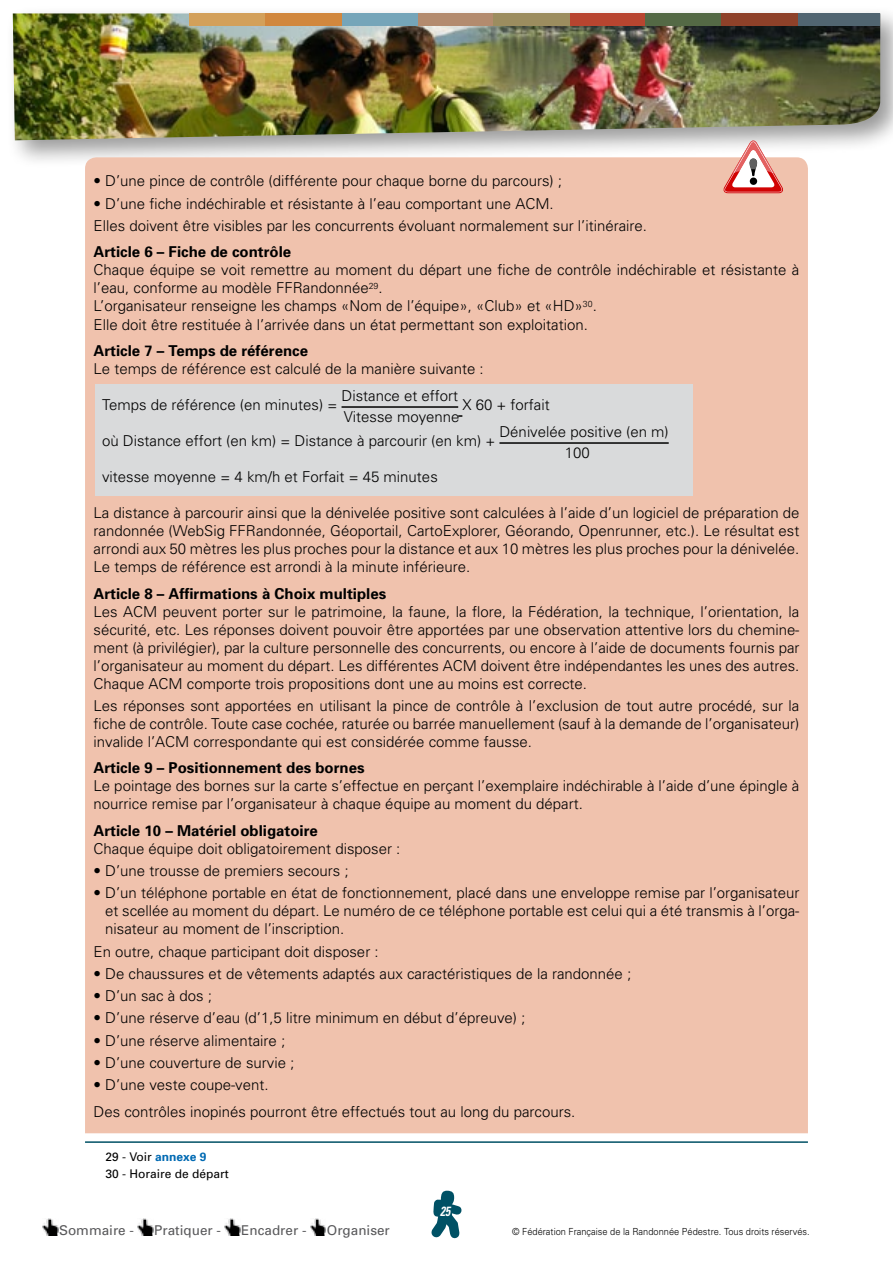
<style>
.page{position:relative;width:893px;height:1263px;background:#fff}
.page>*{position:absolute;margin:0;border:0;box-sizing:border-box;transform-origin:0 0}
.t1{font:300 15px/18px "Univers";color:#000;text-align:justify}
.t2{font:700 15px "Univers";color:#000}
.t3{font:13.5px "Univers";color:#58585a}
.t4{font:italic 700 condensed 13.35px "Univers";color:#fff;scale:.85 1}
.t5{font:12px "Univers";color:#000}
.t6{font:300 9.75px "Univers";color:#000;scale:.95 1}
.s1{font-weight:700;color:#006ab3}
</style>
<div class="page">
<div style="left:5px;top:5px;width:888px;height:163px;background:#000;opacity:.4"></div>
<img style="left:13px;top:13px;width:867px;height:127px">
<div style="left:85px;top:157px;width:723px;height:976px;background:#f0c2ad"></div>
<svg style="left:722px;top:140px;width:62px;height:53px"></svg>
<svg style="left:431px;top:1191px;width:31px;height:47px"></svg>
<img style="left:43px;top:1218px;width:15px;height:17px">
<img style="left:138px;top:1218px;width:15px;height:17px">
<img style="left:225px;top:1218px;width:15px;height:17px">
<img style="left:310px;top:1218px;width:16px;height:17px">
<div style="left:96px;top:384px;width:597px;height:111px;background:#d9dadb"></div>
<hr style="left:85px;top:1141px;width:723px;height:2px;background:#005165">
<div style="left:189px;top:13px;width:76px;height:13px;background:#d3a05a"></div>
<div style="left:417px;top:13px;width:76px;height:13px;background:#b38b6e"></div>
<div style="left:569px;top:13px;width:76px;height:13px;background:#b84530"></div>
<div style="left:645px;top:13px;width:76px;height:13px;background:#546945"></div>
<div style="left:341px;top:13px;width:76px;height:13px;background:#75a5b9"></div>
<div style="left:797px;top:13px;width:83px;height:13px;background:#516571"></div>
<div style="left:265px;top:13px;width:76px;height:13px;background:#d1873d"></div>
<div style="left:721px;top:13px;width:76px;height:13px;background:#8e4129"></div>
<div style="left:493px;top:13px;width:76px;height:13px;background:#9c8d5f"></div>
<hr style="left:342px;top:406px;width:116px;height:2px;background:#000">
<hr style="left:499px;top:442px;width:170px;height:2px;background:#000">
<p class="t1" style="left:94px;top:172px;width:470px">• D’une pince de contrôle (différente pour chaque borne du parcours) ;</p>
<p class="t1" style="left:94px;top:194px;width:462px">• D’une fiche indéchirable et résistante à l’eau comportant une ACM.</p>
<p class="t1" style="left:94px;top:216px;width:555px">Elles doivent être visibles par les concurrents évoluant normalement sur l’itinéraire.</p>
<p class="t2" style="left:94px;top:242px;width:199px">Article 6 – Fiche de contrôle</p>
<p class="t1" style="left:94px;top:261px;width:707px">Chaque équipe se voit remettre au moment du départ une fiche de contrôle indéchirable et résistante à l’eau, conforme au modèle FFRandonnée<sup>29</sup>.</p>
<p class="t1" style="left:94px;top:297px;width:502px">L’organisateur renseigne les champs «Nom de l’équipe», «Club» et «HD»<sup>30</sup>.</p>
<p class="t1" style="left:94px;top:315px;width:496px">Elle doit être restituée à l’arrivée dans un état permettant son exploitation.</p>
<p class="t2" style="left:94px;top:341px;width:216px">Article 7 – Temps de référence</p>
<p class="t1" style="left:94px;top:359px;width:392px">Le temps de référence est calculé de la manière suivante :</p>
<p class="t1" style="left:102px;top:395px;width:237px">Temps de référence (en minutes) =</p>
<p class="t1" style="left:342px;top:386px;width:118px">Distance et effort</p>
<p class="t1" style="left:462px;top:395px;width:89px">X 60 + forfait</p>
<p class="t1" style="left:344px;top:407px;width:117px">Vitesse moyenne</p>
<p class="t1" style="left:102px;top:431px;width:395px">où Distance effort (en km) = Distance à parcourir (en km) +</p>
<p class="t1" style="left:499px;top:422px;width:171px">Dénivelée positive (en m)</p>
<p class="t1" style="left:565px;top:443px;width:27px">100</p>
<p class="t1" style="left:102px;top:467px;width:337px">vitesse moyenne = 4 km/h et Forfait = 45 minutes</p>
<p class="t1" style="left:94px;top:503px;width:707px">La distance à parcourir ainsi que la dénivelée positive sont calculées à l’aide d’un logiciel de préparation de randonnée (WebSig FFRandonnée, Géoportail, CartoExplorer, Géorando, Openrunner, etc.). Le résultat est arrondi aux 50 mètres les plus proches pour la distance et aux 10 mètres les plus proches pour la dénivelée.</p>
<p class="t1" style="left:94px;top:557px;width:378px">Le temps de référence est arrondi à la minute inférieure.</p>
<p class="t2" style="left:94px;top:583px;width:294px">Article 8 – Affirmations à Choix multiples</p>
<p class="t1" style="left:94px;top:602px;width:707px">Les ACM peuvent porter sur le patrimoine, la faune, la flore, la Fédération, la technique, l’orientation, la sécurité, etc. Les réponses doivent pouvoir être apportées par une observation attentive lors du chemine&shy;ment (à privilégier), par la culture personnelle des concurrents, ou encore à l’aide de documents fournis par l’organisateur au moment du départ. Les différentes ACM doivent être indépendantes les unes des autres.<br>Chaque ACM comporte trois propositions dont une au moins est correcte.</p>
<p class="t1" style="left:94px;top:696px;width:707px">Les réponses sont apportées en utilisant la pince de contrôle à l’exclusion de tout autre procédé, sur la fiche de contrôle. Toute case cochée, raturée ou barrée manuellement (sauf à la demande de l’organisateur) invalide l’ACM correspondante qui est considérée comme fausse.</p>
<p class="t2" style="left:94px;top:758px;width:272px">Article 9 – Positionnement des bornes</p>
<p class="t1" style="left:94px;top:776px;width:707px">Le pointage des bornes sur la carte s’effectue en perçant l’exemplaire indéchirable à l’aide d’une épingle à nourrice remise par l’organisateur à chaque équipe au moment du départ.</p>
<p class="t2" style="left:94px;top:821px;width:226px">Article 10 – Matériel obligatoire</p>
<p class="t1" style="left:94px;top:839px;width:308px">Chaque équipe doit obligatoirement disposer :</p>
<p class="t1" style="left:94px;top:861px;width:257px">• D’une trousse de premiers secours ;</p>
<p class="t1" style="left:105px;top:883px;width:696px;text-indent:-12px">• D’un téléphone portable en état de fonctionnement, placé dans une enveloppe remise par l’organisateur et scellée au moment du départ. Le numéro de ce téléphone portable est celui qui a été transmis à l’orga&shy;nisateur au moment de l’inscription.</p>
<p class="t1" style="left:94px;top:942px;width:287px">En outre, chaque participant doit disposer :</p>
<p class="t1" style="left:94px;top:964px;width:539px">• De chaussures et de vêtements adaptés aux caractéristiques de la randonnée ;</p>
<p class="t1" style="left:94px;top:986px;width:120px">• D’un sac à dos ;</p>
<p class="t1" style="left:94px;top:1009px;width:433px">• D’une réserve d’eau (d’1,5 litre minimum en début d’épreuve) ;</p>
<p class="t1" style="left:94px;top:1031px;width:193px">• D’une réserve alimentaire ;</p>
<p class="t1" style="left:94px;top:1053px;width:202px">• D’une couverture de survie ;</p>
<p class="t1" style="left:94px;top:1075px;width:177px">• D’une veste coupe-vent.</p>
<p class="t1" style="left:94px;top:1102px;width:483px">Des contrôles inopinés pourront être effectués tout au long du parcours.</p>
<p class="t5" style="left:105px;top:1150px;width:103px">29 - Voir <span class="s1">annexe 9</span></p>
<p class="t5" style="left:105px;top:1166px;width:125px">30 - Horaire de départ</p>
<p class="t4" style="left:440px;top:1203px;width:13px">25</p>
<p class="t3" style="left:59px;top:1222px;width:77px">Sommaire -</p>
<p class="t3" style="left:154px;top:1222px;width:68px">Pratiquer -</p>
<p class="t3" style="left:241px;top:1222px;width:67px">Encadrer -</p>
<p class="t3" style="left:327px;top:1222px;width:65px">Organiser</p>
<p class="t6" style="left:512px;top:1225px;width:315px">© Fédération Française de la Randonnée Pédestre. Tous droits réservés.</p>
</div>
